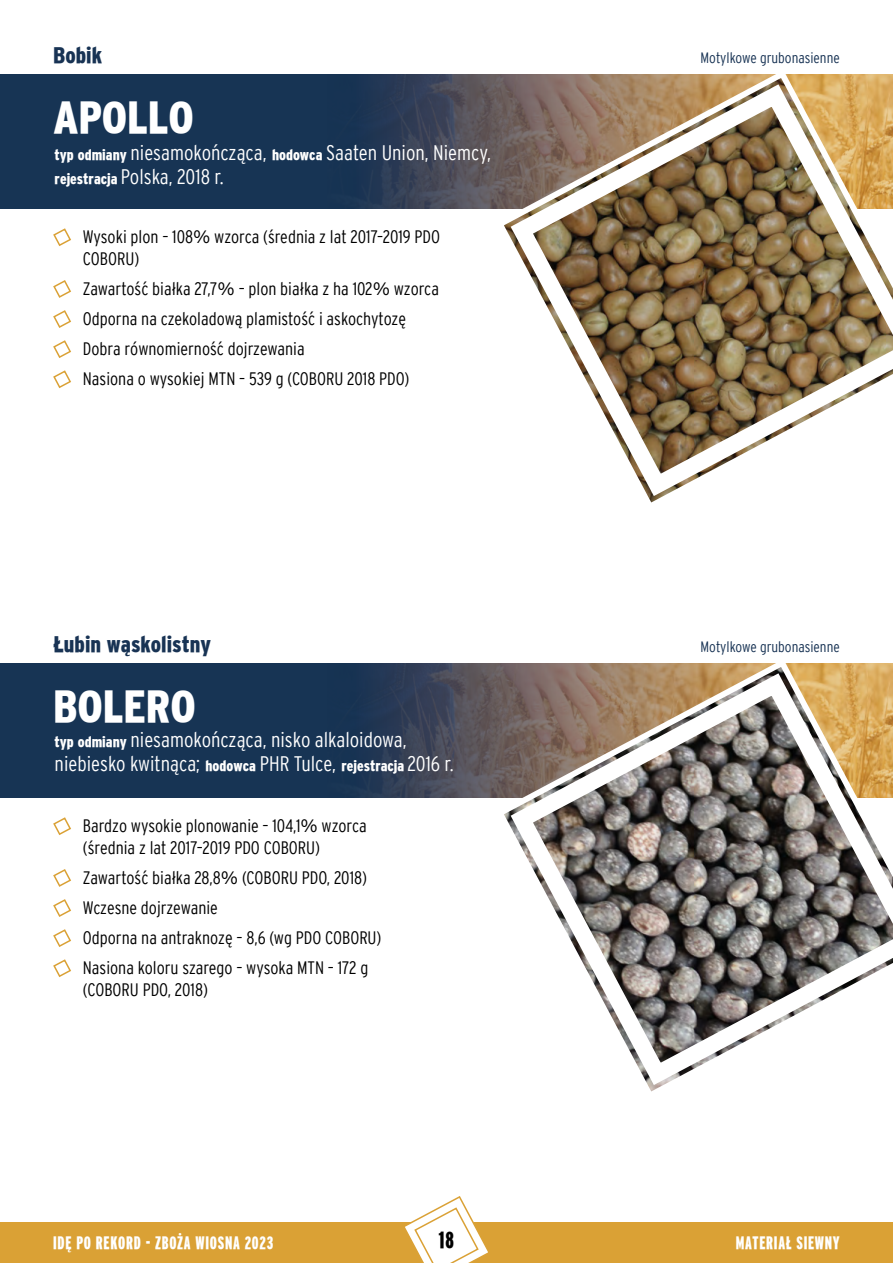
<style>
.page{position:relative;width:893px;height:1263px;background:#fff}
.page>*{position:absolute;margin:0;border:0;box-sizing:border-box;transform-origin:0 0}
.t1{font:900 condensed 45px "Interstate";letter-spacing:-.005em;color:#fff}
.t2{font:900 extra-condensed 23.4px "Interstate";color:#000}
.t3{font:900 condensed 22.5px "Interstate";color:#183354}
.t4{font:300 condensed 21px/24px "Interstate";color:#fff}
.t5{font:300 condensed 18px/30.2px "Interstate";color:#000}
.t6{font:900 extra-condensed 18px "Interstate";letter-spacing:.04em;color:#fff}
.t7{font:300 condensed 15px "Interstate";color:#183354}
.s1{font-weight:900;font-size:15px}
.s2{font-stretch:normal}
</style>
<div class="page">
<div style="left:0;top:75px;width:893px;height:133px;background:#173454"></div>
<img style="left:361px;top:75px;width:135px;height:133px">
<div style="left:0;top:664px;width:893px;height:133px;background:#173454"></div>
<img style="left:361px;top:664px;width:135px;height:133px">
<img style="left:499px;top:74px;width:394px;height:429px">
<svg style="left:499px;top:663px;width:394px;height:429px"></svg>
<svg style="left:53px;top:228px;width:18px;height:18px"></svg>
<svg style="left:53px;top:280px;width:18px;height:18px"></svg>
<svg style="left:53px;top:310px;width:18px;height:18px"></svg>
<svg style="left:53px;top:340px;width:18px;height:18px"></svg>
<svg style="left:53px;top:370px;width:18px;height:19px"></svg>
<svg style="left:53px;top:817px;width:18px;height:18px"></svg>
<svg style="left:53px;top:869px;width:18px;height:18px"></svg>
<svg style="left:53px;top:899px;width:18px;height:18px"></svg>
<svg style="left:53px;top:929px;width:18px;height:18px"></svg>
<svg style="left:53px;top:959px;width:18px;height:19px"></svg>
<div style="left:0;top:1222px;width:893px;height:41px;background:#daa135"></div>
<svg style="left:405px;top:1196px;width:83px;height:67px"></svg>
<p class="t3" style="left:53px;top:42px;width:50px">Bobik</p>
<p class="t7" style="left:701px;top:49px;width:141px">Motylkowe grubonasienne</p>
<h1 class="t1" style="left:53px;top:91px;width:142px">APOLLO</h1>
<p class="t4" style="left:55px;top:141px;width:438px"><span class="s1">typ odmiany</span> niesamokończąca, <span class="s1">hodowca</span> Saaten Union, Niemcy, <span class="s1">rejestracja</span> Polska, 2018 r.</p>
<p class="t5" style="left:83px;top:226px;width:359px;line-height:21.6px">Wysoki plon – 108<span class="s2">%</span> wzorca (średnia z lat 2017–2019 PDO<br>COBORU)</p>
<p class="t5" style="left:83px;top:273px;width:358px">Zawartość białka 27,7<span class="s2">%</span> – plon białka z ha 102<span class="s2">%</span> wzorca Odporna na czekoladową plamistość i askochytozę Dobra równomierność dojrzewania<br>Nasiona o wysokiej MTN – 539 g (COBORU 2018 PDO)</p>
<p class="t3" style="left:53px;top:631px;width:159px">Łubin wąskolistny</p>
<p class="t7" style="left:701px;top:638px;width:141px">Motylkowe grubonasienne</p>
<h1 class="t1" style="left:53px;top:680px;width:144px">BOLERO</h1>
<p class="t4" style="left:55px;top:728px;width:401px"><span class="s1">typ odmiany</span> niesamokończąca, nisko alkaloidowa, niebiesko kwitnąca; <span class="s1">hodowca</span> PHR Tulce, <span class="s1">rejestracja</span> 2016 r.</p>
<p class="t5" style="left:83px;top:815px;width:285px;line-height:21.6px">Bardzo wysokie plonowanie – 104,1<span class="s2">%</span> wzorca (średnia z lat 2017–2019 PDO COBORU)</p>
<p class="t5" style="left:83px;top:862px;width:300px">Zawartość białka 28,8<span class="s2">%</span> (COBORU PDO, 2018)<br>Wczesne dojrzewanie<br>Odporna na antraknozę – 8,6 (wg PDO COBORU)<br>Nasiona koloru szarego – wysoka MTN – 172 g</p>
<p class="t5" style="left:83px;top:974px;width:127px">(COBORU PDO, 2018)</p>
<p class="t6" style="left:53px;top:1233px;width:222px">IDĘ PO REKORD - ZBOŻA WIOSNA 2023</p>
<p class="t2" style="left:439px;top:1226px;width:17px">18</p>
<p class="t6" style="left:736px;top:1233px;width:8px">MATERIAŁ</p>
<p class="t6" style="left:796px;top:1233px;width:16px">SIEWNY</p>
</div>
